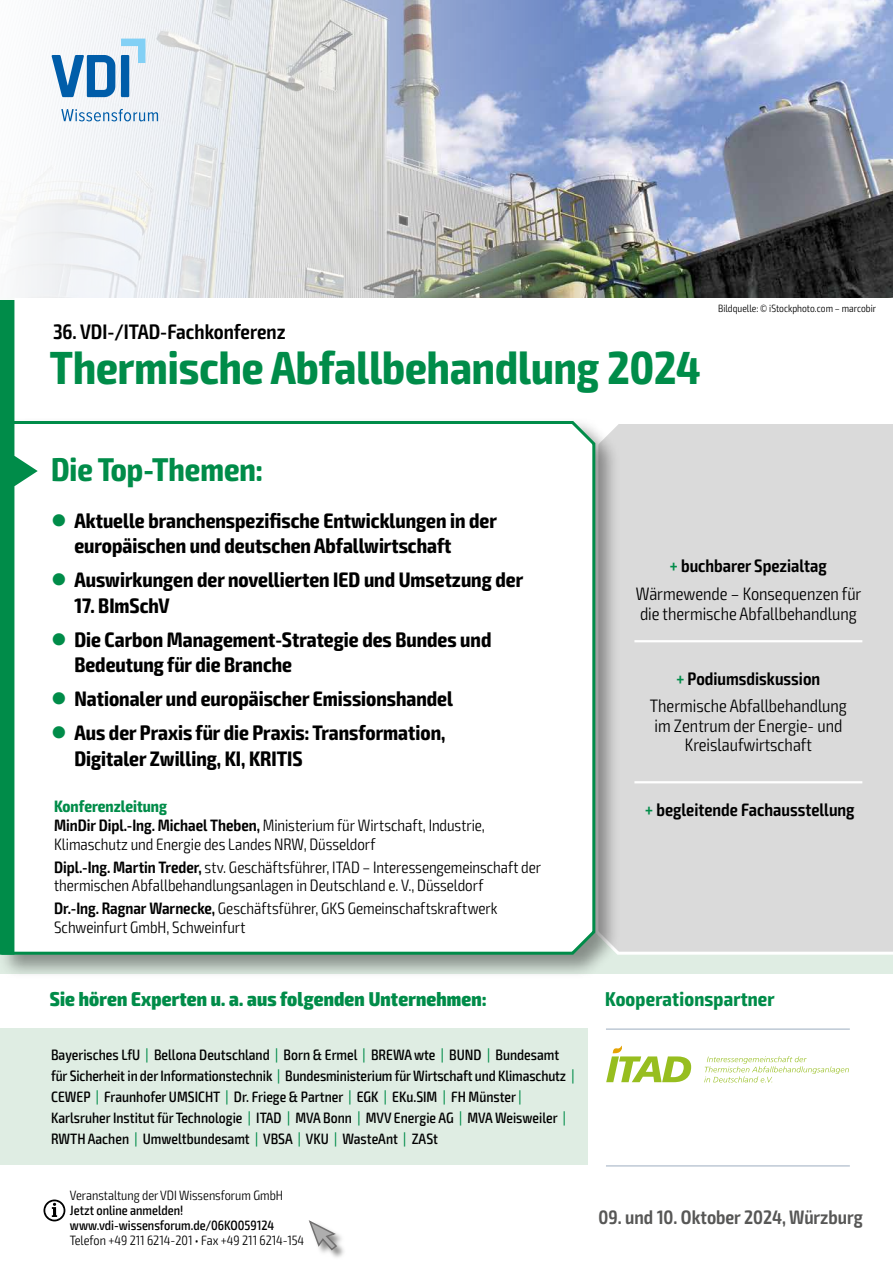
<style>
.page{position:relative;width:893px;height:1263px;background:#fff}
.page>*{position:absolute;margin:0;border:0;box-sizing:border-box;transform-origin:0 0}
.t1{font:700 condensed 46.5px "Exo 2";color:#008c49}
.t2{font:700 condensed 33px "Exo 2";color:#008c49}
.t3{font:700 condensed 21px/25.5px "Exo 2";color:#000}
.t4{font:600 condensed 21px "Exo 2";color:#000}
.t5{font:800 condensed 20.1px "Exo 2";letter-spacing:.01em;color:#008c49}
.t6{font:700 condensed 20.1px "Exo 2";letter-spacing:.01em;color:#008c49}
.t7{font:600 condensed 19.5px "Exo 2";color:#575756}
.t8{font:300 condensed 18px/28px "Exo 2";color:#000;text-align:center}
.t9{font:600 condensed 18px "Exo 2";color:#000}
.t10{font:300 condensed 16.5px/18.8px "Exo 2";letter-spacing:-.005em;color:#000}
.t11{font:500 condensed 15px/21px "Exo 2";color:#000}
.t12{font:300 condensed 13.5px "Exo 2";color:#000}
.t13{font:500 condensed 13.5px/15px "Exo 2";color:#000}
.t14{font:300 condensed 10.5px "Exo 2";color:#000}
.s1{color:#008c49}
.s2{font-weight:700;color:#008c49}
.s3{font-weight:600}
.s4{font-weight:600;color:#008c49}
</style>
<div class="page">
<div style="left:620px;top:424px;width:273px;height:532px;background:#dadada"></div>
<img style="left:714px;top:0;width:179px;height:298px">
<div style="left:0;top:417px;width:620px;height:562px;background:#000;opacity:.4"></div>
<svg style="left:0;top:419px;width:597px;height:537px"></svg>
<svg style="left:0;top:300px;width:38px;height:655px"></svg>
<svg style="left:44px;top:1199px;width:21px;height:22px"></svg>
<div style="left:0;top:1028px;width:588px;height:137px;background:#dfede3"></div>
<hr style="left:634px;top:640px;width:228px;height:2px;background:#fff">
<hr style="left:634px;top:781px;width:228px;height:2px;background:#fff">
<img style="left:16px;top:0;width:698px;height:298px">
<hr style="left:606px;top:1028px;width:244px;height:2px;background:#a2b2c3">
<hr style="left:606px;top:1165px;width:244px;height:1px;background:#a2b2c3">
<svg style="left:606px;top:1045px;width:85px;height:37px"></svg>
<svg style="left:704px;top:1056px;width:145px;height:26px"></svg>
<svg style="left:321px;top:1234px;width:23px;height:24px"></svg>
<svg style="left:308px;top:1220px;width:30px;height:31px"></svg>
<svg style="left:61px;top:109px;width:97px;height:12px"></svg>
<svg style="left:52px;top:39px;width:93px;height:58px"></svg>
<p class="t4" style="left:53px;top:319px;width:234px">36. VDI-/ITAD-Fachkonferenz</p>
<h1 class="t1" style="left:50px;top:340px;width:652px">Thermische Abfallbehandlung 2024</h1>
<p class="t14" style="left:718px;top:303px;width:160px">Bildquelle: © iStockphoto.com – marcobir</p>
<h2 class="t2" style="left:51px;top:450px;width:214px">Die Top-Themen:</h2>
<p class="t3" style="left:74px;top:508px;width:424px;text-indent:-23px"><span class="s1">●</span> Aktuelle branchenspezifische Entwicklungen in der europäischen und deutschen Abfallwirtschaft</p>
<p class="t3" style="left:51px;top:568px;width:474px"><span class="s1">●</span> Auswirkungen der novellierten IED und Umsetzung der</p>
<p class="t3" style="left:74px;top:593px;width:97px">17. BImSchV</p>
<p class="t3" style="left:74px;top:627px;width:418px;text-indent:-23px"><span class="s1">●</span> Die Carbon Management-Strategie des Bundes und<br>Bedeutung für die Branche</p>
<p class="t3" style="left:51px;top:687px;width:403px"><span class="s1">●</span> Nationaler und europäischer Emissionshandel</p>
<p class="t3" style="left:74px;top:721px;width:372px;text-indent:-23px"><span class="s1">●</span> Aus der Praxis für die Praxis: Transformation,<br>Digitaler Zwilling, KI, KRITIS</p>
<p class="t10" style="left:54px;top:797px;width:432px"><span class="s2">Konferenzleitung<br></span><span class="s3">MinDir Dipl.-Ing. Michael Theben,</span> Ministerium für Wirtschaft, Industrie,<br>Klimaschutz und Energie des Landes NRW, Düsseldorf</p>
<p class="t10" style="left:54px;top:858px;width:488px"><span class="s3">Dipl.-Ing. Martin Treder,</span> stv. Geschäftsführer, ITAD – Interessengemeinschaft der thermischen Abfallbehandlungsanlagen in Deutschland e. V., Düsseldorf</p>
<p class="t10" style="left:54px;top:899px;width:445px"><span class="s3">Dr.-Ing. Ragnar Warnecke,</span> Geschäftsführer, GKS Gemeinschaftskraftwerk<br>Schweinfurt GmbH, Schweinfurt</p>
<p class="t5" style="left:50px;top:987px;width:438px">Sie hören Experten u. a. aus folgenden Unternehmen:</p>
<p class="t11" style="left:51px;top:1045px;width:525px">Bayerisches LfU <span class="s1">|</span> Bellona Deutschland <span class="s1">|</span> Born &amp; Ermel <span class="s1">|</span> BREWA wte <span class="s1">|</span> BUND <span class="s1">|</span> Bundesamt für Sicherheit in der Informationstechnik <span class="s1">|</span> Bundesministerium für Wirtschaft und Klimaschutz <span class="s1">| </span>CEWEP <span class="s1">|</span> Fraunhofer UMSICHT <span class="s1">|</span> Dr. Friege &amp; Partner <span class="s1">|</span> EGK <span class="s1">|</span> EKu.SIM <span class="s1">|</span> FH Münster <span class="s1">| </span>Karlsruher Institut für Technologie <span class="s1">|</span> ITAD <span class="s1">|</span> MVA Bonn <span class="s1">|</span> MVV Energie AG <span class="s1">|</span> MVA Weisweiler <span class="s1">| </span>RWTH Aachen <span class="s1">|</span> Umweltbundesamt <span class="s1">|</span> VBSA <span class="s1">|</span> VKU <span class="s1">|</span> WasteAnt <span class="s1">|</span> ZASt</p>
<p class="t12" style="left:70px;top:1187px;width:215px">Veranstaltung der VDI Wissensforum GmbH</p>
<p class="t13" style="left:70px;top:1203px;width:206px">Jetzt online anmelden! www.vdi-wissensforum.de/06KO059124</p>
<p class="t12" style="left:70px;top:1232px;width:236px">Telefon +49 211 6214-201 • Fax +49 211 6214-154</p>
<p class="t8" style="left:636px;top:552px;width:227px"><span class="s4">+</span> <span class="s3">buchbarer Spezialtag<br></span>Wärmewende – Konsequenzen für</p>
<p class="t8" style="left:640px;top:600px;width:218px">die thermische Abfallbehandlung</p>
<p class="t8" style="left:650px;top:666px;width:199px;line-height:27px"><span class="s4">+</span> <span class="s3">Podiumsdiskussion<br></span>Thermische Abfallbehandlung</p>
<p class="t8" style="left:654px;top:716px;width:189px;line-height:19.5px">im Zentrum der Energie- und<br>Kreislaufwirtschaft</p>
<p class="t9" style="left:645px;top:799px;width:211px"><span class="s1">+</span> begleitende Fachausstellung</p>
<p class="t6" style="left:605px;top:986px;width:171px">Kooperationspartner</p>
<p class="t7" style="left:599px;top:1205px;width:266px">09. und 10. Oktober 2024, Würzburg</p>
</div>
